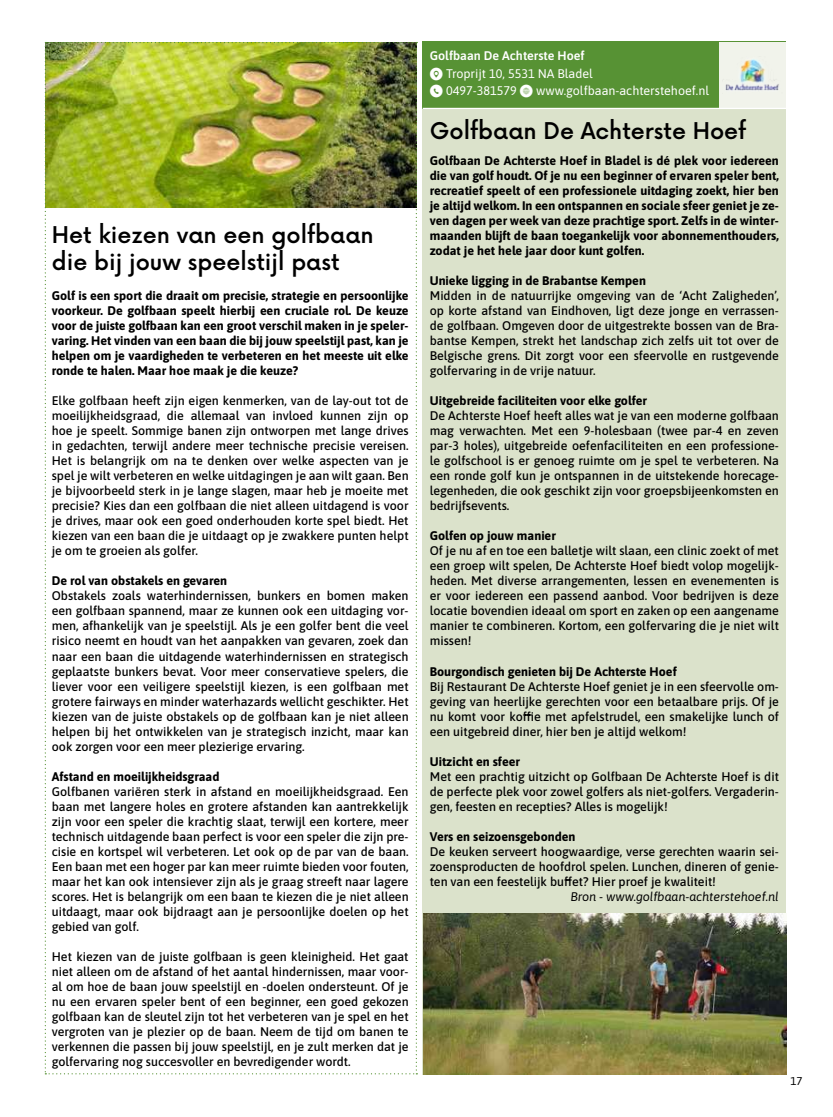
<style>
.page{position:relative;width:833px;height:1117px;background:#fff}
.page>*{position:absolute;margin:0;border:0;box-sizing:border-box;transform-origin:0 0}
.t1{font:500 28.12px/27px "Now";color:#000}
.t2{font:12.5px/15px "Asap";color:#000}
.t3{font:12.5px/17.5px "Asap";color:#fff}
.t4{font:italic 12.5px "Asap";color:#000}
.t5{font:11.25px "Asap";color:#000}
.s1{font-family:"Social Media Circled"}
</style>
<div class="page">
<svg style="left:45px;top:42px;width:372px;height:1032px"></svg>
<div style="left:423px;top:42px;width:363px;height:1033px;background:#dbe2cb"></div>
<div style="left:423px;top:42px;width:363px;height:32px;background:#579234"></div>
<div style="left:423px;top:59px;width:363px;height:32px;background:#579234"></div>
<div style="left:423px;top:77px;width:363px;height:32px;background:#579234"></div>
<div style="left:719px;top:42px;width:67px;height:66px;background:#f1f3eb"></div>
<hr style="left:423px;top:108px;width:363px;height:1px;background:#fff">
<img style="left:725px;top:59px;width:54px;height:32px">
<img style="left:423px;top:913px;width:364px;height:161px">
<h1 class="t1" style="left:52px;top:222px;width:323px">Het kiezen van een golfbaan die bij jouw speelstijl past</h1>
<p class="t2" style="left:52px;top:289px;width:358px;text-align:justify">Golf is een sport die draait om precisie, strategie en persoonlijke voorkeur. De golfbaan speelt hierbij een cruciale rol. De keuze voor de juiste golfbaan kan een groot verschil maken in je speler&shy;varing. Het vinden van een baan die bij jouw speelstijl past, kan je helpen om je vaardigheden te verbeteren en het meeste uit elke ronde te halen. Maar hoe maak je die keuze?</p>
<p class="t2" style="left:52px;top:394px;width:358px;text-align:justify">Elke golfbaan heeft zijn eigen kenmerken, van de lay-out tot de moeilijkheidsgraad, die allemaal van invloed kunnen zijn op hoe je speelt. Sommige banen zijn ontworpen met lange drives in gedachten, terwijl andere meer technische precisie vereisen.<br>Het is belangrijk om na te denken over welke aspecten van je spel je wilt verbeteren en welke uitdagingen je aan wilt gaan. Ben je bijvoorbeeld sterk in je lange slagen, maar heb je moeite met precisie? Kies dan een golfbaan die niet alleen uitdagend is voor je drives, maar ook een goed onderhouden korte spel biedt. Het kiezen van een baan die je uitdaagt op je zwakkere punten helpt je om te groeien als golfer.</p>
<p class="t2" style="left:52px;top:574px;width:358px">De rol van obstakels en gevaren<br>Obstakels zoals waterhindernissen, bunkers en bomen maken een golfbaan spannend, maar ze kunnen ook een uitdaging vor&shy;men, afhankelijk van je speelstijl. Als je een golfer bent die veel risico neemt en houdt van het aanpakken van gevaren, zoek dan naar een baan die uitdagende waterhindernissen en strategisch geplaatste bunkers bevat. Voor meer conservatieve spelers, die liever voor een veiligere speelstijl kiezen, is een golfbaan met grotere fairways en minder waterhazards wellicht geschikter. Het kiezen van de juiste obstakels op de golfbaan kan je niet alleen helpen bij het ontwikkelen van je strategisch inzicht, maar kan ook zorgen voor een meer plezierige ervaring.</p>
<p class="t2" style="left:52px;top:769px;width:358px">Afstand en moeilijkheidsgraad<br>Golfbanen variëren sterk in afstand en moeilijkheidsgraad. Een baan met langere holes en grotere afstanden kan aantrekkelijk zijn voor een speler die krachtig slaat, terwijl een kortere, meer technisch uitdagende baan perfect is voor een speler die zijn pre&shy;cisie en kortspel wil verbeteren. Let ook op de par van de baan.<br>Een baan met een hoger par kan meer ruimte bieden voor fouten, maar het kan ook intensiever zijn als je graag streeft naar lagere scores. Het is belangrijk om een baan te kiezen die je niet alleen uitdaagt, maar ook bijdraagt aan je persoonlijke doelen op het gebied van golf.</p>
<p class="t2" style="left:52px;top:949px;width:358px;text-align:justify">Het kiezen van de juiste golfbaan is geen kleinigheid. Het gaat niet alleen om de afstand of het aantal hindernissen, maar voor&shy;al om hoe de baan jouw speelstijl en -doelen ondersteunt. Of je nu een ervaren speler bent of een beginner, een goed gekozen golfbaan kan de sleutel zijn tot het verbeteren van je spel en het vergroten van je plezier op de baan. Neem de tijd om banen te verkennen die passen bij jouw speelstijl, en je zult merken dat je golfervaring nog succesvoller en bevredigender wordt.</p>
<p class="t3" style="left:430px;top:48px;width:281px">Golfbaan De Achterste Hoef<br><span class="s1">9</span> Troprijt 10, 5531 NA Bladel<br><span class="s1">m</span> 0497-381579 <span class="s1">K</span> www.golfbaan-achterstehoef.nl</p>
<h1 class="t1" style="left:430px;top:118px;width:318px">Golfbaan De Achterste Hoef</h1>
<p class="t2" style="left:430px;top:154px;width:351px;text-align:justify">Golfbaan De Achterste Hoef in Bladel is dé plek voor iedereen die van golf houdt. Of je nu een beginner of ervaren speler bent, recreatief speelt of een professionele uitdaging zoekt, hier ben je altijd welkom. In een ontspannen en sociale sfeer geniet je ze&shy;ven dagen per week van deze prachtige sport. Zelfs in de winter&shy;maanden blijft de baan toegankelijk voor abonnementhouders, zodat je het hele jaar door kunt golfen.</p>
<p class="t2" style="left:430px;top:274px;width:351px">Unieke ligging in de Brabantse Kempen<br>Midden in de natuurrijke omgeving van de ‘Acht Zaligheden’, op korte afstand van Eindhoven, ligt deze jonge en verrassen&shy;de golfbaan. Omgeven door de uitgestrekte bossen van de Bra&shy;bantse Kempen, strekt het landschap zich zelfs uit tot over de Belgische grens. Dit zorgt voor een sfeervolle en rustgevende golfervaring in de vrije natuur.</p>
<p class="t2" style="left:430px;top:394px;width:351px">Uitgebreide faciliteiten voor elke golfer<br>De Achterste Hoef heeft alles wat je van een moderne golfbaan mag verwachten. Met een 9-holesbaan (twee par-4 en zeven par-3 holes), uitgebreide oefenfaciliteiten en een professione&shy;le golfschool is er genoeg ruimte om je spel te verbeteren. Na een ronde golf kun je ontspannen in de uitstekende horecage&shy;legenheden, die ook geschikt zijn voor groepsbijeenkomsten en bedrijfsevents.</p>
<p class="t2" style="left:430px;top:529px;width:351px">Golfen op jouw manier<br>Of je nu af en toe een balletje wilt slaan, een clinic zoekt of met een groep wilt spelen, De Achterste Hoef biedt volop mogelijk&shy;heden. Met diverse arrangementen, lessen en evenementen is er voor iedereen een passend aanbod. Voor bedrijven is deze locatie bovendien ideaal om sport en zaken op een aangename manier te combineren. Kortom, een golfervaring die je niet wilt missen!</p>
<p class="t2" style="left:430px;top:664px;width:351px">Bourgondisch genieten bij De Achterste Hoef<br>Bij Restaurant De Achterste Hoef geniet je in een sfeervolle om&shy;geving van heerlijke gerechten voor een betaalbare prijs. Of je nu komt voor ko昀케e met apfelstrudel, een smakelijke lunch of een uitgebreid diner, hier ben je altijd welkom!</p>
<p class="t2" style="left:430px;top:754px;width:351px">Uitzicht en sfeer<br>Met een prachtig uitzicht op Golfbaan De Achterste Hoef is dit de perfecte plek voor zowel golfers als niet-golfers. Vergaderin&shy;gen, feesten en recepties? Alles is mogelijk!</p>
<p class="t2" style="left:430px;top:829px;width:351px">Vers en seizoensgebonden<br>De keuken serveert hoogwaardige, verse gerechten waarin sei&shy;zoensproducten de hoofdrol spelen. Lunchen, dineren of genie&shy;ten van een feestelijk bu昀昀et? Hier proef je kwaliteit!</p>
<p class="t4" style="left:570px;top:891px;width:210px">Bron - www.golfbaan-achterstehoef.nl</p>
<p class="t5" style="left:790px;top:1076px;width:14px">17</p>
</div>
